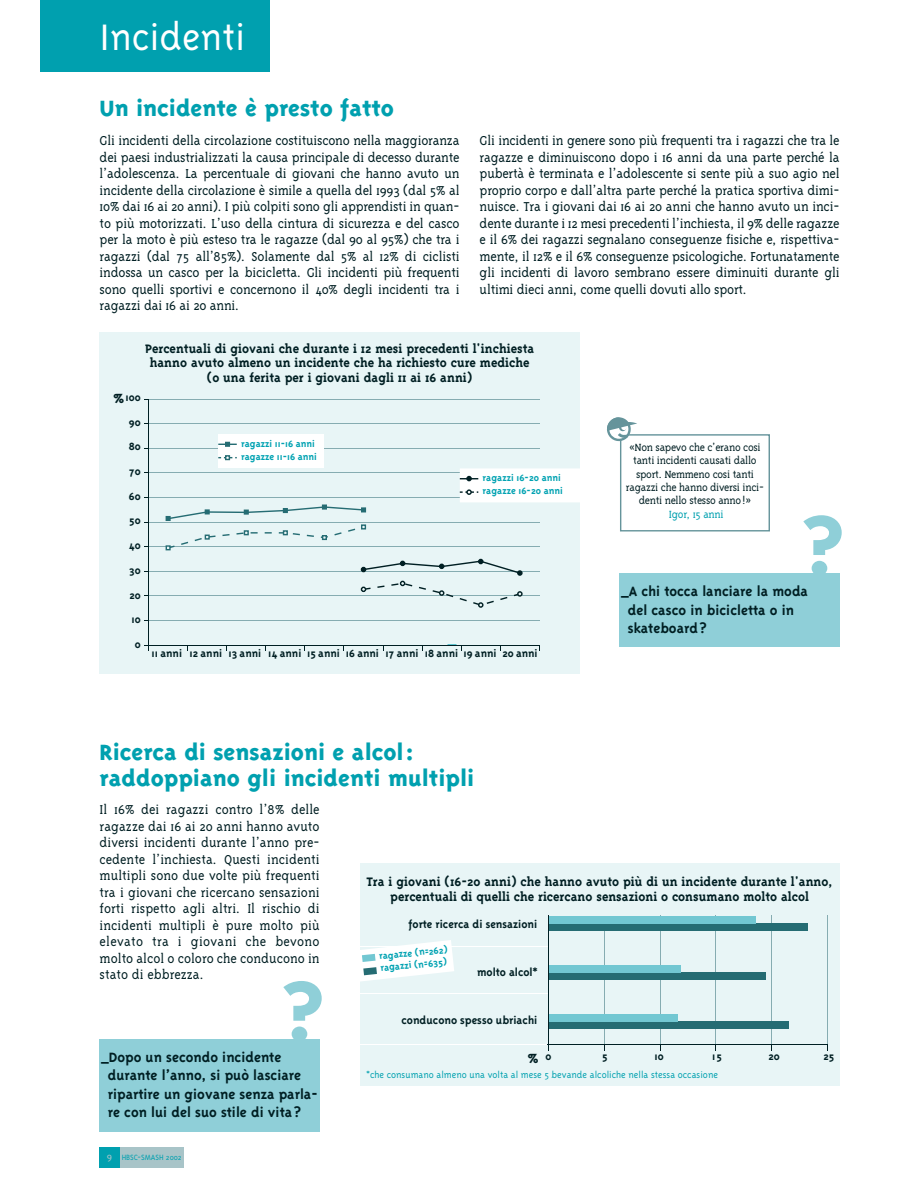
<style>
.page{position:relative;width:918px;height:1188px;background:#fff}
.page>*{position:absolute;margin:0;border:0;box-sizing:border-box;transform-origin:0 0}
.t1{font:800 82.8px "Triplex";color:#8fcfd8;scale:1.05 1}
.t2{font:300 42.3px "Triplex";color:#fff}
.t3{font:800 25.35px/25.3px "Triplex";color:#00a0af}
.t4{font:700 15.45px/18.6px "Triplex";color:#001f23}
.t5{font:700 15.3px "Triplex";color:#001f23}
.t6{font:300 14.85px/16.5px "Triplex Serif";letter-spacing:-.015em;color:#001f23;text-align:justify}
.t7{font:700 14.1px/14.9px "Triplex Serif";color:#001f23;text-align:center}
.t8{font:700 12.3px "Triplex";color:#001f23}
.t9{font:300 12px/13.4px "Triplex Serif";letter-spacing:-.025em;color:#001f23;text-align:center}
.t10{font:700 12px/24.8px "Triplex";color:#001f23;text-align:right}
.t11{font:300 12px "Triplex Serif";letter-spacing:-.025em;color:#00a0af}
.t12{font:700 10.65px/13px "Triplex";color:#00a2b2}
.t13{font:300 10.65px "Triplex";color:#00a0af}
.t14{font:300 8.7px "Triplex";color:#00a0af}
.s1{font-family:"Triplex Serif";font-size:11.25px;color:#a8c4c8}
.s2{font-size:12px}
</style>
<div class="page">
<div style="left:620px;top:434px;width:150px;height:97px;border:1px solid #65949b"></div>
<svg style="left:607px;top:417px;width:30px;height:25px"></svg>
<div style="left:120px;top:1148px;width:64px;height:20px;background:#a8c4c8"></div>
<div style="left:100px;top:1148px;width:20px;height:20px;background:#00a0af"></div>
<div style="left:40px;top:0;width:230px;height:72px;background:#00a0af"></div>
<div style="left:620px;top:573px;width:220px;height:73px;background:#8fcfd8"></div>
<div style="left:100px;top:1039px;width:220px;height:93px;background:#8fcfd8"></div>
<div style="left:100px;top:332px;width:480px;height:341px;background:#e8f5f6"></div>
<hr style="left:145px;top:399px;width:395px;height:1px;background:#86acb1">
<hr style="left:145px;top:423px;width:395px;height:1px;background:#86acb1">
<hr style="left:145px;top:448px;width:395px;height:1px;background:#86acb1">
<hr style="left:145px;top:473px;width:415px;height:1px;background:#86acb1">
<hr style="left:145px;top:497px;width:415px;height:1px;background:#86acb1">
<hr style="left:145px;top:522px;width:395px;height:1px;background:#86acb1">
<hr style="left:145px;top:546px;width:395px;height:1px;background:#86acb1">
<hr style="left:145px;top:571px;width:395px;height:1px;background:#86acb1">
<hr style="left:145px;top:596px;width:395px;height:1px;background:#86acb1">
<hr style="left:145px;top:620px;width:395px;height:1px;background:#86acb1">
<hr style="left:145px;top:645px;width:395px;height:1px;background:#001f23">
<hr style="left:148px;top:399px;width:1px;height:246px;background:#001f23">
<div style="left:218px;top:434px;width:106px;height:34px;background:#fff"></div>
<svg style="left:218px;top:455px;width:19px;height:5px"></svg>
<svg style="left:218px;top:442px;width:19px;height:5px"></svg>
<svg style="left:361px;top:559px;width:162px;height:49px"></svg>
<svg style="left:166px;top:505px;width:201px;height:45px"></svg>
<div style="left:460px;top:468px;width:120px;height:34px;background:#fff"></div>
<svg style="left:460px;top:476px;width:18px;height:5px"></svg>
<svg style="left:460px;top:489px;width:18px;height:6px"></svg>
<div style="left:360px;top:863px;width:480px;height:222px;background:#e8f5f6"></div>
<hr style="left:360px;top:1044px;width:188px;height:1px;background:#fff">
<hr style="left:360px;top:946px;width:188px;height:1px;background:#fff">
<hr style="left:360px;top:994px;width:188px;height:1px;background:#fff">
<hr style="left:604px;top:916px;width:1px;height:134px;background:#86acb1">
<hr style="left:660px;top:915px;width:1px;height:135px;background:#86acb1">
<hr style="left:716px;top:915px;width:1px;height:135px;background:#86acb1">
<hr style="left:772px;top:915px;width:1px;height:135px;background:#86acb1">
<hr style="left:828px;top:915px;width:1px;height:135px;background:#86acb1">
<div style="left:548px;top:923px;width:260px;height:8px;background:#256c73"></div>
<div style="left:548px;top:916px;width:207px;height:7px;background:#72c7d2"></div>
<div style="left:548px;top:973px;width:217px;height:7px;background:#256c73"></div>
<div style="left:548px;top:965px;width:132px;height:8px;background:#72c7d2"></div>
<div style="left:548px;top:1022px;width:241px;height:7px;background:#256c73"></div>
<div style="left:548px;top:1014px;width:130px;height:8px;background:#72c7d2"></div>
<hr style="left:548px;top:1044px;width:280px;height:1px;background:#001f23">
<hr style="left:548px;top:915px;width:1px;height:135px;background:#001f23">
<svg style="left:360px;top:940px;width:94px;height:42px"></svg>
<h2 class="t2" style="left:100px;top:20px;width:147px">Incidenti</h2>
<h3 class="t3" style="left:100px;top:98px;width:296px">Un incidente è presto fatto</h3>
<p class="t6" style="left:100px;top:133px;width:361px">Gli incidenti della circolazione costituiscono nella maggioranza dei paesi industrializzati la causa principale di decesso durante l’adolescenza. La percentuale di giovani che hanno avuto un incidente della circolazione è simile a quella del 1993 (dal 5% al 10% dai 16 ai 20 anni). I più colpiti sono gli apprendisti in quan&shy;to più motorizzati. L’uso della cintura di sicurezza e del casco per la moto è più esteso tra le ragazze (dal 90 al 95%) che tra i ragazzi (dal 75 all’85%). Solamente dal 5% al 12% di ciclisti indossa un casco per la bicicletta. Gli incidenti più frequenti sono quelli sportivi e concernono il 40% degli incidenti tra i ragazzi dai 16 ai 20 anni.</p>
<p class="t6" style="left:480px;top:133px;width:361px">Gli incidenti in genere sono più frequenti tra i ragazzi che tra le ragazze e diminuiscono dopo i 16 anni da una parte perché la pubertà è terminata e l’adolescente si sente più a suo agio nel proprio corpo e dall’altra parte perché la pratica sportiva dimi&shy;nuisce. Tra i giovani dai 16 ai 20 anni che hanno avuto un inci&shy;dente durante i 12 mesi precedenti l’inchiesta, il 9% delle ragazze e il 6% dei ragazzi segnalano conseguenze fisiche e, rispettiva&shy;mente, il 12% e il 6% conseguenze psicologiche. Fortunatamente gli incidenti di lavoro sembrano essere diminuiti durante gli ultimi dieci anni, come quelli dovuti allo sport.</p>
<p class="t7" style="left:145px;top:342px;width:391px">Percentuali di giovani che durante i 12 mesi precedenti l'inchiesta hanno avuto almeno un incidente che ha richiesto cure mediche (o una ferita per i giovani dagli 11 ai 16 anni)</p>
<p class="t5" style="left:113px;top:392px;width:12px">%</p>
<p class="t10" style="left:126px;top:386px;width:17px">100<br>90<br>80<br>70<br>60<br>50<br>40<br>30<br>20<br>10<br>0</p>
<p class="t12" style="left:241px;top:438px;width:78px">ragazzi 11-16 anni ragazze 11-16 anni</p>
<p class="t12" style="left:483px;top:472px;width:82px">ragazzi 16-20 anni ragazze 16-20 anni</p>
<p class="t10" style="left:152px;top:642px;width:229px">11 anni 12 anni 13 anni 14 anni 15 anni 16 anni</p>
<p class="t10" style="left:386px;top:642px;width:154px">17 anni 18 anni 19 anni 20 anni</p>
<h3 class="t3" style="left:100px;top:742px;width:376px">Ricerca di sensazioni e alcol: raddoppiano gli incidenti multipli</h3>
<p class="t9" style="left:626px;top:441px;width:140px">«Non sapevo che c’erano cosi tanti incidenti causati dallo sport. Nemmeno cosi tanti ragazzi che hanno diversi inci&shy;denti nello stesso anno!»</p>
<p class="t11" style="left:669px;top:509px;width:56px">Igor, 15 anni</p>
<h1 class="t1" style="left:802px;top:516px;width:42px">?</h1>
<p class="t4" style="left:628px;top:583px;width:182px;text-indent:-7px">_A chi tocca lanciare la moda del casco in bicicletta o in skateboard?</p>
<p class="t6" style="left:100px;top:802px;width:222px">Il 16% dei ragazzi contro l’8% delle ragazze dai 16 ai 20 anni hanno avuto diversi incidenti durante l’anno pre&shy;cedente l’inchiesta. Questi incidenti multipli sono due volte più frequenti tra i giovani che ricercano sensazioni forti rispetto agli altri. Il rischio di incidenti multipli è pure molto più elevato tra i giovani che bevono molto alcol o coloro che conducono in stato di ebbrezza.</p>
<h1 class="t1" style="left:282px;top:982px;width:42px">?</h1>
<p class="t4" style="left:108px;top:1049px;width:212px;text-indent:-7px">_Dopo un secondo incidente durante l’anno, si può lasciare ripartire un giovane senza parla&shy;re con lui del suo stile di vita?</p>
<p class="t14" style="left:107px;top:1154px;width:76px"><span class="s1">9</span> HBSC-SMASH 2002</p>
<p class="t7" style="left:366px;top:875px;width:468px">Tra i giovani (16-20 anni) che hanno avuto più di un incidente durante l'anno, percentuali di quelli che ricercano sensazioni o consumano molto alcol</p>
<p class="t8" style="left:409px;top:919px;width:130px">forte ricerca di sensazioni</p>
<p class="t8" style="left:477px;top:967px;width:62px">molto alcol*</p>
<p class="t8" style="left:402px;top:1015px;width:137px">conducono spesso ubriachi</p>
<p class="t12" style="left:379px;top:951px;width:70px;line-height:12px;rotate:-6deg">ragazze (n=262) ragazzi (n=635)</p>
<p class="t5" style="left:528px;top:1052px;width:25px">% <span class="s2">0</span></p>
<p class="t10" style="left:602px;top:1045px;width:7px">5</p>
<p class="t10" style="left:655px;top:1045px;width:11px">10</p>
<p class="t10" style="left:712px;top:1045px;width:11px">15</p>
<p class="t10" style="left:768px;top:1045px;width:13px">20</p>
<p class="t10" style="left:823px;top:1045px;width:12px">25</p>
<p class="t13" style="left:367px;top:1070px;width:353px">*che consumano almeno una volta al mese 5 bevande alcoliche nella stessa occasione</p>
</div>
